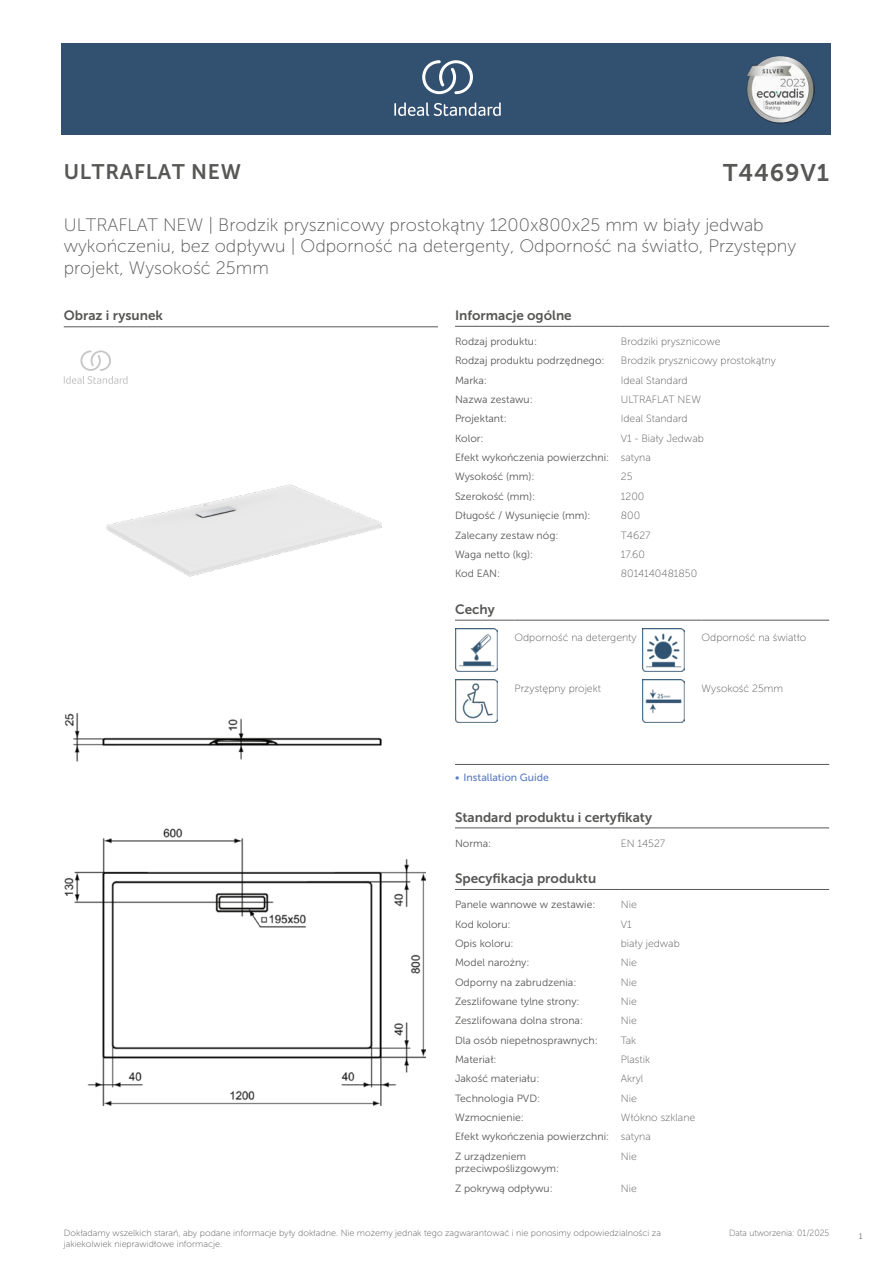
<style>
.page{position:relative;width:893px;height:1263px;background:#fff}
.page>*{position:absolute;margin:0;border:0;box-sizing:border-box;transform-origin:0 0}
.t1{font:24px "Museo Sans 700";letter-spacing:.035em;color:#575756}
.t2{font:21px "Museo Sans 700";letter-spacing:.035em;color:#575756}
.t3{font:18px/21.6px "Museo Sans 100";color:#575756}
.t4{font:13.5px "Museo Sans 700";color:#575756}
.t5{font:10.5px/19.4px "Museo Sans 300";color:#575756}
.t6{font:10.5px "Museo Sans 100";color:#575756}
.t7{font:10.5px "Museo Sans 500";color:#5b7ebf}
.t8{font:9px/10.8px "Museo Sans 100";color:#575756}
.t9{font:9px "Museo Sans 100";color:#575756;scale:.95 1}
.t10{font:300 9px "Calibri";color:#575756;scale:.95 1}
.s1{font-family:"Museo Sans 100"}
</style>
<div class="page">
<div style="left:62px;top:43px;width:769px;height:91px;background:#325070"></div>
<hr style="left:455px;top:326px;width:166px;height:1px;background:#575756">
<hr style="left:621px;top:326px;width:208px;height:1px;background:#575756">
<hr style="left:455px;top:620px;width:59px;height:1px;background:#575756">
<hr style="left:514px;top:620px;width:128px;height:1px;background:#575756">
<hr style="left:642px;top:620px;width:60px;height:1px;background:#575756">
<hr style="left:702px;top:620px;width:127px;height:1px;background:#575756">
<img style="left:455px;top:629px;width:42px;height:42px">
<img style="left:642px;top:629px;width:43px;height:42px">
<img style="left:455px;top:680px;width:42px;height:42px">
<img style="left:642px;top:680px;width:43px;height:42px">
<hr style="left:455px;top:764px;width:187px;height:1px;background:#575756">
<hr style="left:642px;top:764px;width:187px;height:1px;background:#575756">
<hr style="left:455px;top:828px;width:166px;height:1px;background:#575756">
<hr style="left:621px;top:828px;width:208px;height:1px;background:#575756">
<hr style="left:455px;top:889px;width:166px;height:1px;background:#575756">
<hr style="left:621px;top:889px;width:208px;height:1px;background:#575756">
<img style="left:64px;top:714px;width:361px;height:392px">
<hr style="left:64px;top:327px;width:374px;height:1px;background:#575756">
<svg style="left:64px;top:350px;width:64px;height:34px"></svg>
<img style="left:107px;top:484px;width:275px;height:93px">
<svg style="left:394px;top:102px;width:107px;height:14px"></svg>
<svg style="left:422px;top:60px;width:51px;height:34px"></svg>
<img style="left:746px;top:56px;width:68px;height:67px">
<h2 class="t2" style="left:64px;top:160px;width:179px">ULTRAFLAT NEW</h2>
<h1 class="t1" style="left:723px;top:160px;width:108px">T4469V1</h1>
<h3 class="t3" style="left:64px;top:214px;width:734px">ULTRAFLAT NEW | Brodzik prysznicowy prostokątny 1200x800x25 mm w biały jedwab wykończeniu, bez odpływu | Odporność na detergenty, Odporność na światło, Przystępny projekt, Wysokość 25mm</h3>
<p class="t4" style="left:64px;top:308px;width:101px">Obraz i rysunek</p>
<p class="t4" style="left:455px;top:308px;width:118px">Informacje ogólne</p>
<p class="t5" style="left:455px;top:332px;width:84px">Rodzaj produktu:</p>
<p class="t6" style="left:621px;top:336px;width:101px">Brodziki prysznicowe</p>
<p class="t5" style="left:455px;top:351px;width:151px">Rodzaj produktu podrzędnego:</p>
<p class="t6" style="left:621px;top:355px;width:157px">Brodzik prysznicowy prostokątny</p>
<p class="t5" style="left:455px;top:370px;width:33px">Marka:</p>
<p class="t6" style="left:621px;top:374px;width:68px">Ideal Standard</p>
<p class="t5" style="left:455px;top:390px;width:79px">Nazwa zestawu:</p>
<p class="t6" style="left:621px;top:394px;width:82px">ULTRAFLAT NEW</p>
<p class="t5" style="left:455px;top:409px;width:53px">Projektant:</p>
<p class="t6" style="left:621px;top:413px;width:68px">Ideal Standard</p>
<p class="t5" style="left:455px;top:429px;width:30px">Kolor:</p>
<p class="t6" style="left:621px;top:433px;width:84px">V1 - Biały Jedwab</p>
<p class="t5" style="left:455px;top:448px;width:197px">Efekt wykończenia powierzchni: <span class="s1">satyna<br></span>Wysokość (mm):</p>
<p class="t6" style="left:621px;top:471px;width:13px">25</p>
<p class="t5" style="left:455px;top:487px;width:82px">Szerokość (mm):</p>
<p class="t6" style="left:621px;top:491px;width:25px">1200</p>
<p class="t5" style="left:455px;top:506px;width:137px">Długość / Wysunięcie (mm):</p>
<p class="t6" style="left:621px;top:510px;width:21px">800</p>
<p class="t5" style="left:455px;top:525px;width:105px">Zalecany zestaw nóg:</p>
<p class="t6" style="left:621px;top:529px;width:31px">T4627</p>
<p class="t5" style="left:455px;top:545px;width:80px">Waga netto (kg):</p>
<p class="t6" style="left:621px;top:549px;width:26px">17.60</p>
<p class="t5" style="left:455px;top:564px;width:47px">Kod EAN:</p>
<p class="t6" style="left:621px;top:568px;width:78px">8014140481850</p>
<p class="t4" style="left:455px;top:602px;width:41px">Cechy</p>
<p class="t6" style="left:514px;top:632px;width:124px">Odporność na detergenty</p>
<p class="t6" style="left:702px;top:632px;width:106px">Odporność na światło</p>
<p class="t6" style="left:514px;top:683px;width:88px">Przystępny projekt</p>
<p class="t6" style="left:702px;top:683px;width:83px">Wysokość 25mm</p>
<p class="t7" style="left:455px;top:772px;width:95px">• Installation Guide</p>
<p class="t4" style="left:455px;top:809px;width:199px">Standard produktu i certyfikaty</p>
<p class="t5" style="left:455px;top:833px;width:38px">Norma:</p>
<p class="t6" style="left:621px;top:837px;width:46px">EN 14527</p>
<p class="t4" style="left:455px;top:871px;width:143px">Specyfikacja produktu</p>
<p class="t5" style="left:455px;top:895px;width:142px">Panele wannowe w zestawie:</p>
<p class="t6" style="left:621px;top:899px;width:17px">Nie</p>
<p class="t5" style="left:455px;top:914px;width:57px">Kod koloru:</p>
<p class="t6" style="left:621px;top:918px;width:12px">V1</p>
<p class="t5" style="left:455px;top:934px;width:60px">Opis koloru:</p>
<p class="t6" style="left:621px;top:938px;width:60px">biały jedwab</p>
<p class="t5" style="left:455px;top:953px;width:76px">Model narożny:</p>
<p class="t6" style="left:621px;top:957px;width:17px">Nie</p>
<p class="t5" style="left:455px;top:972px;width:123px">Odporny na zabrudzenia:</p>
<p class="t6" style="left:621px;top:976px;width:17px">Nie</p>
<p class="t5" style="left:455px;top:992px;width:126px">Zeszlifowane tylne strony:</p>
<p class="t6" style="left:621px;top:996px;width:17px">Nie</p>
<p class="t5" style="left:455px;top:1011px;width:130px">Zeszlifowana dolna strona:</p>
<p class="t6" style="left:621px;top:1015px;width:17px">Nie</p>
<p class="t5" style="left:455px;top:1030px;width:144px">Dla osób niepełnosprawnych:</p>
<p class="t6" style="left:621px;top:1034px;width:17px">Tak</p>
<p class="t5" style="left:455px;top:1050px;width:43px">Materiał:</p>
<p class="t6" style="left:621px;top:1054px;width:31px">Plastik</p>
<p class="t5" style="left:455px;top:1069px;width:86px">Jakość materiału:</p>
<p class="t6" style="left:621px;top:1073px;width:24px">Akryl</p>
<p class="t5" style="left:455px;top:1088px;width:87px">Technologia PVD:</p>
<p class="t6" style="left:621px;top:1092px;width:17px">Nie</p>
<p class="t5" style="left:455px;top:1108px;width:71px">Wzmocnienie:</p>
<p class="t6" style="left:621px;top:1112px;width:76px">Włókno szklane</p>
<p class="t5" style="left:455px;top:1127px;width:197px">Efekt wykończenia powierzchni: <span class="s1">satyna<br></span>Z urządzeniem</p>
<p class="t5" style="left:455px;top:1159px;width:106px">przeciwpoślizgowym:</p>
<p class="t6" style="left:621px;top:1150px;width:17px">Nie</p>
<p class="t5" style="left:455px;top:1178px;width:99px">Z pokrywą odpływu:</p>
<p class="t6" style="left:621px;top:1182px;width:17px">Nie</p>
<p class="t8" style="left:64px;top:1227px;width:599px">Dokładamy wszelkich starań, aby podane informacje były dokładne. Nie możemy jednak tego zagwarantować i nie ponosimy odpowiedzialności za jakiekolwiek nieprawidłowe informacje.</p>
<p class="t9" style="left:729px;top:1228px;width:107px">Data utworzenia: 01/2025</p>
<p class="t10" style="left:858px;top:1230px;width:6px">1</p>
</div>
